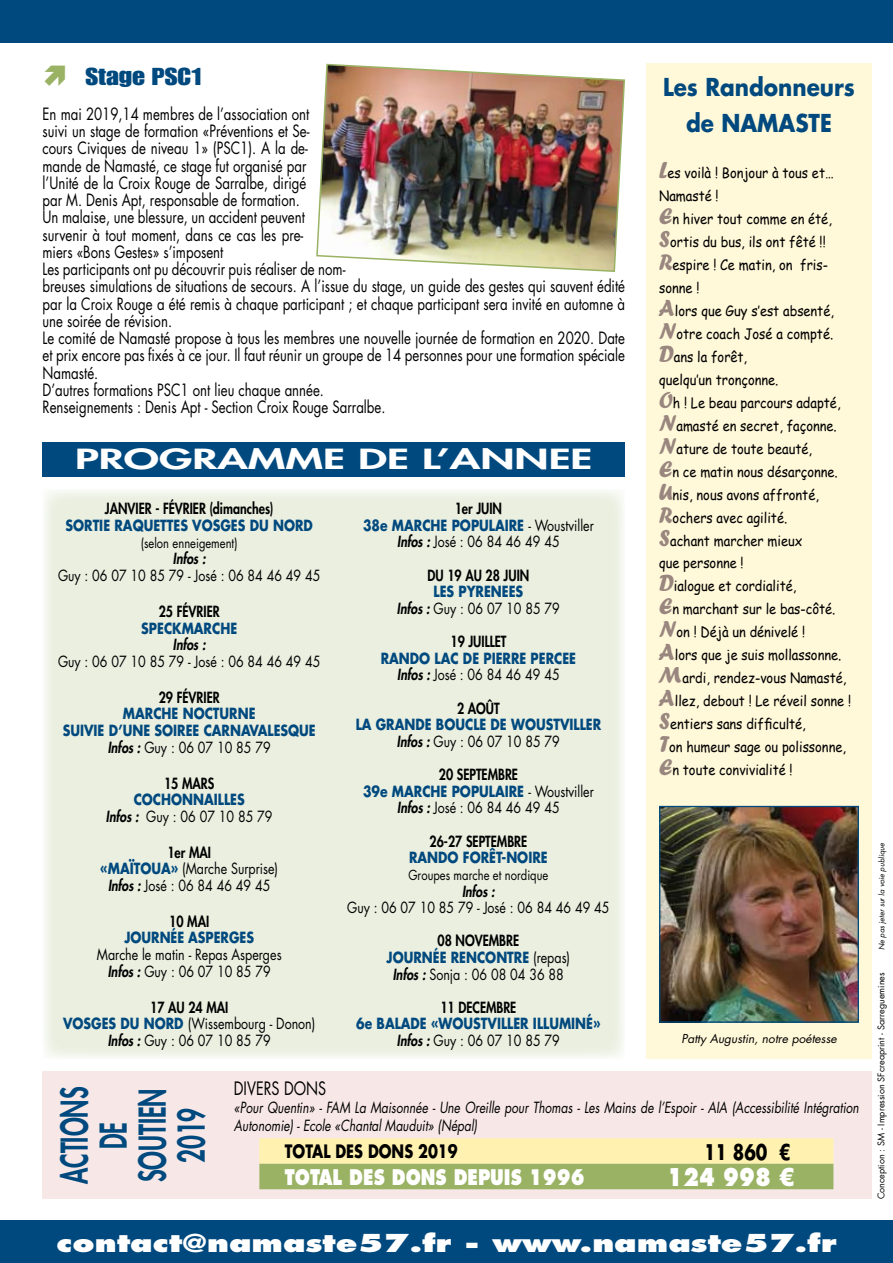
<style>
.page{position:relative;width:893px;height:1263px;background:#fff}
.page>*{position:absolute;margin:0;border:0;box-sizing:border-box;transform-origin:0 0}
.t1{font:800 36px/39px "Futura Std";color:#00497e;text-align:center;scale:.67 1}
.t2{font:800 27px "Futura Std";color:#fff;scale:1.67 1}
.t3{font:800 24px "Futura Std";color:#fff;scale:1.3 1}
.t4{font:700 24px/36px "Futura Std";color:#00497e;text-align:center;scale:.9 1}
.t5{font:24px "Impact LT Std";color:#00497e;scale:1.2 1}
.t6{font:800 24px "Futura Std";color:#fff;scale:.8 1}
.t7{font:800 21px "Futura Std";color:#fff;scale:.8 1}
.t8{font:700 21px "Futura Std";color:#000;scale:.8 1}
.t9{font:700 18px "Futura Std";color:#000;scale:.8 1}
.t10{font:18px "Futura Std";color:#000;scale:.8 1}
.t11{font:16.5px/17.2px "Futura Std";color:#000;scale:.8 1}
.t12{font:15px/16.8px "Futura Std";color:#000;scale:.83 1}
.t13{font:700 15px/16.8px "Futura Std";color:#00497e;text-align:center;scale:.83 1}
.t14{font:800 15px "Futura Std";color:#000;scale:.83 1}
.t15{font:italic 15px/18px "Futura Std";color:#000;scale:.8 1}
.t16{font:italic 800 15px "Futura Std";color:#000;scale:.83 1}
.t17{font:14.25px/23px "Comic Sans MS";color:#000;scale:.9 1}
.t18{font:13.5px "Futura Std";color:#000;scale:.83 1}
.t19{font:italic 12px "Futura Std";color:#000}
.t20{font:9px "Futura Std";color:#000}
.t21{font:italic 7.5px "Futura Std";letter-spacing:-.005em;color:#000}
.s1{font-family:"Forte MT Std";font-size:24px;color:#99867e}
.s2{font-weight:800;font-style:italic;color:#000}
.s3{font-weight:400;color:#000}
.s4{font-weight:700;color:#00497e}
.s5{font-weight:800;font-style:italic}
</style>
<div class="page">
<div style="left:43px;top:489px;width:582px;height:570px;background:#eaefe0"></div>
<div style="left:43px;top:442px;width:582px;height:34px;background:#00497e"></div>
<div style="left:0;top:1220px;width:893px;height:43px;background:#00497e"></div>
<div style="left:0;top:0;width:893px;height:43px;background:#00497e"></div>
<div style="left:43px;top:1071px;width:829px;height:128px;background:#f7e8e7"></div>
<svg style="left:259px;top:1138px;width:574px;height:51px;background:#cdd18a"></svg>
<div style="left:646px;top:64px;width:226px;height:995px;background:#fff8d9"></div>
<img style="left:661px;top:808px;width:196px;height:213px">
<div style="left:659px;top:806px;width:200px;height:217px;border:1px solid #00497e"></div>
<img style="left:316px;top:63px;width:309px;height:209px">
<h3 class="t5" style="left:85px;top:62px;width:98px">Stage PSC1</h3>
<h3 class="t4" style="left:663px;top:69px;width:215px">LES RANDONNEURS<br>DE NAMASTE</h3>
<p class="t17" style="left:659px;top:161px;width:215px"><span class="s1">L</span>es voilà ! Bonjour à tous et…<br>Namasté !<br><span class="s1">E</span>n hiver tout comme en été,<br><span class="s1">S</span>ortis du bus, ils ont fêté !!<br><span class="s1">R</span>espire ! Ce matin, on fris&shy;sonne !<br><span class="s1">A</span>lors que Guy s’est absenté,<br><span class="s1">N</span>otre coach José a compté.<br><span class="s1">D</span>ans la forêt,<br>quelqu’un tronçonne.<br><span class="s1">O</span>h ! Le beau parcours adapté,<br><span class="s1">N</span>amasté en secret, façonne.<br><span class="s1">N</span>ature de toute beauté,<br><span class="s1">E</span>n ce matin nous désarçonne.<br><span class="s1">U</span>nis, nous avons affronté,<br><span class="s1">R</span>ochers avec agilité.<br><span class="s1">S</span>achant marcher mieux<br>que personne !<br><span class="s1">D</span>ialogue et cordialité,<br><span class="s1">E</span>n marchant sur le bas-côté.<br><span class="s1">N</span>on ! Déjà un dénivelé !<br><span class="s1">A</span>lors que je suis mollassonne.<br><span class="s1">M</span>ardi, rendez-vous Namasté,<br><span class="s1">A</span>llez, debout ! Le réveil sonne !<br><span class="s1">S</span>entiers sans difficulté,<br><span class="s1">T</span>on humeur sage ou polissonne,<br><span class="s1">E</span>n toute convivialité !</p>
<p class="t11" style="left:43px;top:105px;width:730px">En mai 2019,14 membres de l’association ont<br>suivi un stage de formation «Préventions et Se-<br>cours Civiques de niveau 1» (PSC1). A la de-<br>mande de Namasté, ce stage fut organisé par<br>l’Unité de la Croix Rouge de Sarralbe, dirigé<br>par M. Denis Apt, responsable de formation.<br>Un malaise, une blessure, un accident peuvent<br>survenir à tout moment, dans ce cas les pre-<br>miers «Bons Gestes» s’imposent<br>Les participants ont pu découvrir puis réaliser de nom-<br>breuses simulations de situations de secours. A l’issue du stage, un guide des gestes qui sauvent édité par la Croix Rouge a été remis à chaque participant ; et chaque participant sera invité en automne à une soirée de révision.<br>Le comité de Namasté propose à tous les membres une nouvelle journée de formation en 2020. Date et prix encore pas fixés à ce jour. Il faut réunir un groupe de 14 personnes pour une formation spéciale Namasté.<br>D’autres formations PSC1 ont lieu chaque année.<br>Renseignements : Denis Apt - Section Croix Rouge Sarralbe.</p>
<h2 class="t2" style="left:75px;top:441px;width:311px">PROGRAMME DE L’ANNEE</h2>
<p class="t14" style="left:105px;top:499px;width:205px">JANVIER - FÉVRIER (DIMANCHES)</p>
<p class="t13" style="left:66px;top:517px;width:19px">SORTIE</p>
<p class="t13" style="left:114px;top:517px;width:45px">RAQUETTES</p>
<p class="t13" style="left:192px;top:517px;width:123px">VOSGES DU NORD</p>
<p class="t18" style="left:141px;top:534px;width:118px">(selon enneigement)</p>
<p class="t16" style="left:173px;top:549px;width:41px">Infos :</p>
<p class="t12" style="left:58px;top:567px;width:318px">Guy : 06 07 10 85 79 - José : 06 84 46 49 45</p>
<p class="t14" style="left:159px;top:602px;width:67px">25 FÉVRIER</p>
<p class="t13" style="left:141px;top:619px;width:62px">SPECKMAR</p>
<p class="t13" style="left:212px;top:619px;width:30px">CHE</p>
<p class="t16" style="left:173px;top:635px;width:41px">Infos :</p>
<p class="t12" style="left:58px;top:653px;width:318px">Guy : 06 07 10 85 79 - José : 06 84 46 49 45</p>
<p class="t14" style="left:159px;top:688px;width:67px">29 FÉVRIER</p>
<p class="t13" style="left:63px;top:705px;width:306px">MARCH E NOCTURNE<br>SUIVIE D’UNE SOIREE CARNAVALESQUE<br><span class="s2">Infos :</span> <span class="s3">Guy : 06 07 10 85 79</span></p>
<p class="t14" style="left:164px;top:773px;width:62px">15 MARS</p>
<p class="t12" style="left:106px;top:791px;width:202px;text-indent:28px"><span class="s4">COCHONNAILLES<br></span><span class="s5">Infos :</span> Guy : 06 07 10 85 79</p>
<p class="t14" style="left:167px;top:842px;width:54px">1ER MAI</p>
<p class="t13" style="left:100px;top:860px;width:53px">«MAÏTOUA</p>
<p class="t14" style="left:455px;top:499px;width:58px">1ER JUIN</p>
<p class="t13" style="left:363px;top:516px;width:150px">38E MARCHE POPULAIRE</p>
<p class="t12" style="left:397px;top:517px;width:238px;text-indent:131px">- Woustviller<br><span class="s5">Infos :</span> José : 06 84 46 49 45</p>
<p class="t14" style="left:428px;top:566px;width:124px">DU 19 AU 28 JUIN</p>
<p class="t12" style="left:397px;top:583px;width:198px;text-align:center"><span class="s4">LES PYRENEES<br></span><span class="s5">Infos :</span> Guy : 06 07 10 85 79</p>
<p class="t14" style="left:450px;top:632px;width:69px">19 JUILLET</p>
<p class="t13" style="left:381px;top:650px;width:237px">RANDO LAC DE PIERRE PERCEE<br><span class="s2">Infos :</span> <span class="s3">José : 06 84 46 49 45</span></p>
<p class="t14" style="left:457px;top:698px;width:53px">2 AOÛT</p>
<p class="t13" style="left:356px;top:716px;width:297px">LA GRANDE BOUCLE DE WOUSTVILLER<br><span class="s2">Infos :</span> <span class="s3">Guy : 06 07 10 85 79</span></p>
<p class="t14" style="left:439px;top:765px;width:97px">20 SEPTEMBRE</p>
<p class="t13" style="left:363px;top:782px;width:150px">39E MARCHE POPULAIRE</p>
<p class="t12" style="left:397px;top:783px;width:238px;text-indent:131px">- Woustviller<br><span class="s5">Infos :</span> José : 06 84 46 49 45</p>
<p class="t14" style="left:430px;top:831px;width:119px">26-27 SEPTEMBRE</p>
<p class="t13" style="left:409px;top:849px;width:24px">RANDO</p>
<p class="t13" style="left:463px;top:849px;width:104px">FORÊT-NOIRE</p>
<p class="t18" style="left:408px;top:866px;width:170px">Groupes marche et nordique</p>
<p class="t16" style="left:462px;top:881px;width:41px">Infos :</p>
<p class="t12" style="left:347px;top:899px;width:318px">Guy : 06 07 10 85 79 - José : 06 84 46 49 45</p>
<p class="t14" style="left:438px;top:931px;width:100px">08 NOVEMBRE</p>
<p class="t13" style="left:387px;top:949px;width:21px">JOURN</p>
<p class="t13" style="left:433px;top:949px;width:75px">ÉE RENCONTRE</p>
<p class="t12" style="left:108px;top:860px;width:207px;text-indent:63px"><span class="s4">»</span> (Marche Surprise)<br><span class="s5">Infos :</span> José : 06 84 46 49 45</p>
<p class="t14" style="left:169px;top:912px;width:48px">10 MAI</p>
<p class="t13" style="left:124px;top:929px;width:21px">JOURN</p>
<p class="t13" style="left:171px;top:929px;width:93px">ÉE ASPERGES</p>
<p class="t12" style="left:97px;top:946px;width:224px;text-align:center">Marche le matin - Repas Asperges<br><span class="s5">Infos :</span> Guy : 06 07 10 85 79</p>
<p class="t14" style="left:150px;top:997px;width:94px">17 AU 24 MAI</p>
<p class="t12" style="left:393px;top:949px;width:215px;text-indent:140px">(repas)<br><span class="s5">Infos :</span> Sonja : 06 08 04 36 88</p>
<p class="t14" style="left:440px;top:998px;width:58px">11 DECEMBRE</p>
<p class="t13" style="left:356px;top:1015px;width:46px">6E BALADE</p>
<p class="t13" style="left:431px;top:1015px;width:36px">«WOUSTVILLER</p>
<p class="t13" style="left:533px;top:1015px;width:16px">ILLUMIN</p>
<p class="t13" style="left:586px;top:1015px;width:19px">É»</p>
<p class="t12" style="left:397px;top:1032px;width:198px"><span class="s5">Infos :</span> Guy : 06 07 10 85 79</p>
<p class="t12" style="left:108px;top:1015px;width:252px;text-indent:80px">(Wissembourg - Donon)<br><span class="s5">Infos :</span> Guy : 06 07 10 85 79</p>
<p class="t13" style="left:63px;top:1015px;width:13px">VOS</p>
<p class="t13" style="left:91px;top:1015px;width:77px">GESDU NORD</p>
<p class="t19" style="left:681px;top:1030px;width:157px">Patty Augustin, notre poétesse</p>
<h1 class="t1" style="left:55px;top:1184px;width:145px;rotate:-90deg">ACTIONS</h1>
<h1 class="t1" style="left:94px;top:1182px;width:142px;rotate:-90deg">DE<br>SOUTIEN<br>2019</h1>
<p class="t10" style="left:234px;top:1077px;width:117px">DIVERS DONS</p>
<p class="t15" style="left:234px;top:1099px;width:783px">«Pour Quentin» - FAM La Maisonnée - Une Oreille pour Thomas - Les Mains de l’Espoir - AIA (Accessibilité Intégration<br>Autonomie) - Ecole «Chantal Mauduit» (Népal)</p>
<p class="t9" style="left:285px;top:1140px;width:217px">TOTAL DES DONS 2019</p>
<p class="t8" style="left:704px;top:1138px;width:110px">11 860 €</p>
<p class="t7" style="left:285px;top:1164px;width:376px">TOTAL DES DONS DEPUIS 1996</p>
<h3 class="t6" style="left:667px;top:1162px;width:161px">124 998 €</h3>
<h3 class="t3" style="left:57px;top:1227px;width:601px">contact@namaste57.fr - www.namaste57.fr</h3>
<p class="t21" style="left:877px;top:950px;width:109px;rotate:-90deg">Ne pas jeter sur la voie publique</p>
<p class="t20" style="left:875px;top:1199px;width:228px;rotate:-90deg">Conception : SM - Impression SFcreaprint - Sarreguemines</p>
</div>
